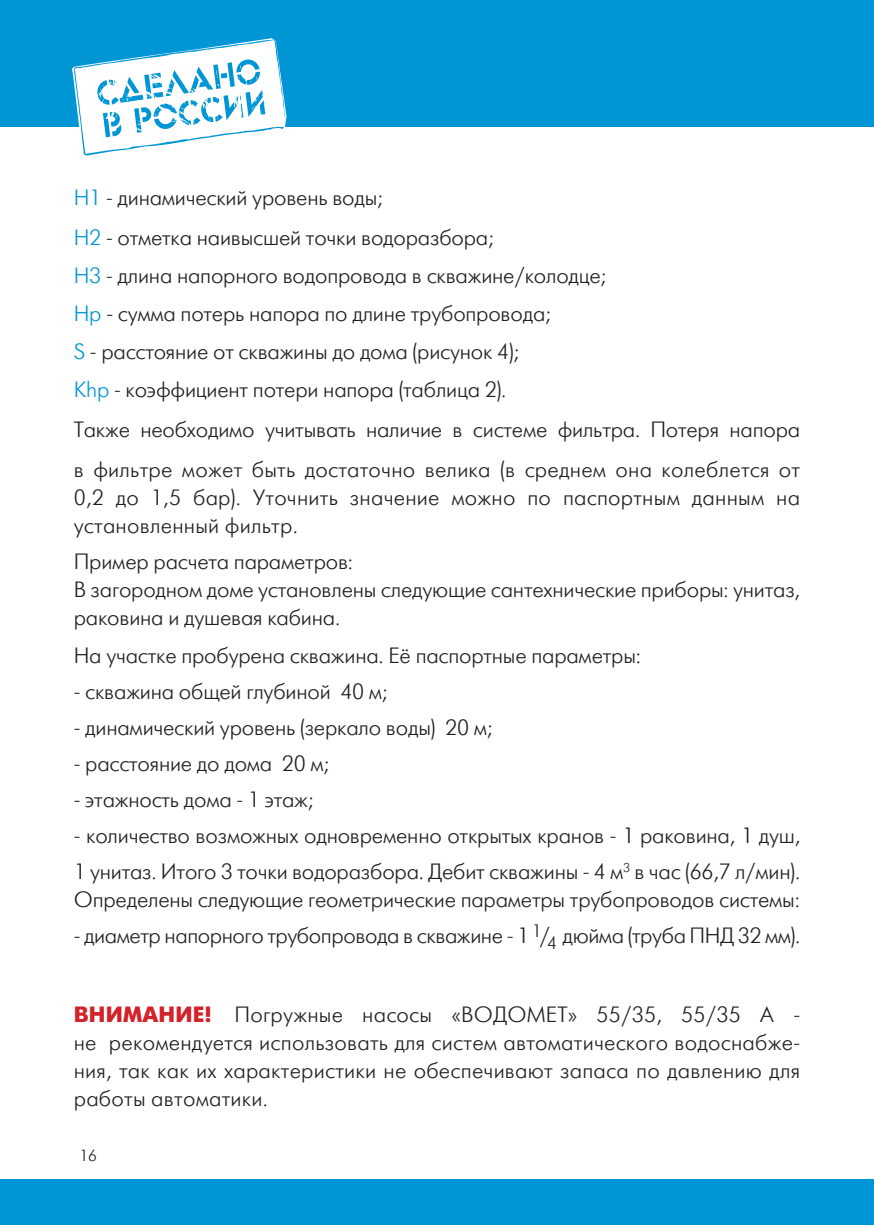
<style>
.page{position:relative;width:874px;height:1225px;background:#fff}
.page>*{position:absolute;margin:0;border:0;box-sizing:border-box;transform-origin:0 0}
.t1{font:22px/28px "Futuris Light C";letter-spacing:-.01em;color:#231f20}
.t2{font:22px/28px "Futuris Light C";letter-spacing:.01em;color:#231f20}
.t3{font:16px "Futuris Light C";color:#231f20}
.s1{color:#0096d6}
.s2{font-family:"Futuris C";font-weight:700;color:#d2232a}
</style>
<div class="page">
<div style="left:0;top:0;width:873px;height:127px;background:#0096d6"></div>
<svg style="left:72px;top:38px;width:215px;height:118px"></svg>
<div style="left:0;top:1179px;width:873px;height:46px;background:#0096d6"></div>
<p class="t1" style="left:74px;top:179px;width:421px;line-height:40px"><span class="s1">Н1</span> - динамический уровень воды;<br><span class="s1">Н2</span> - отметка наивысшей точки водоразбора;</p>
<p class="t1" style="left:74px;top:258px;width:533px;line-height:38px"><span class="s1">Н3</span> - длина напорного водопровода в скважине/колодце; <span class="s1">Нр</span> - сумма потерь напора по длине трубопровода;<br><span class="s1">S</span> - расстояние от скважины до дома (рисунок 4);<br><span class="s1">Khp</span> - коэффициент потери напора (таблица 2).</p>
<p class="t1" style="left:74px;top:411px;width:727px;line-height:40px">Также необходимо учитывать наличие в системе фильтра. Потеря напора в фильтре может быть достаточно велика (в среднем она колеблется от</p>
<p class="t2" style="left:74px;top:485px;width:727px">0,2 до 1,5 бар). Уточнить значение можно по паспортным данным на установленный фильтр.</p>
<p class="t1" style="left:74px;top:549px;width:727px">Пример расчета параметров:<br>В загородном доме установлены следующие сантехнические приборы: унитаз, раковина и душевая кабина.</p>
<p class="t1" style="left:74px;top:643px;width:568px">На участке пробурена скважина. Её паспортные параметры:</p>
<p class="t1" style="left:74px;top:679px;width:315px">- скважина общей глубиной 40 м;</p>
<p class="t1" style="left:74px;top:715px;width:420px">- динамический уровень (зеркало воды) 20 м;</p>
<p class="t1" style="left:74px;top:751px;width:257px">- расстояние до дома 20 м;</p>
<p class="t1" style="left:74px;top:787px;width:241px">- этажность дома - 1 этаж;</p>
<p class="t1" style="left:74px;top:819px;width:727px;line-height:36px">- количество возможных одновременно открытых кранов - 1 раковина, 1 душ,<br>1 унитаз. Итого 3 точки водоразбора. Дебит скважины - 4 м<sup>3</sup> в час (66,7 л/мин).</p>
<p class="t1" style="left:74px;top:887px;width:727px">Определены следующие геометрические параметры трубопроводов системы:</p>
<p class="t1" style="left:74px;top:923px;width:727px">- диаметр напорного трубопровода в скважине - 1 <sup>1</sup>/<sub>4</sub> дюйма (труба ПНД 32 мм).</p>
<p class="t1" style="left:74px;top:1002px;width:727px;text-align:justify"><span class="s2">ВНИМАНИЕ!</span> Погружные насосы «ВОДОМЕТ» 55/35, 55/35 А - не рекомендуется использовать для систем автоматического водоснабже&shy;ния, так как их характеристики не обеспечивают запаса по давлению для работы автоматики.</p>
<p class="t3" style="left:79px;top:1148px;width:19px">16</p>
</div>
